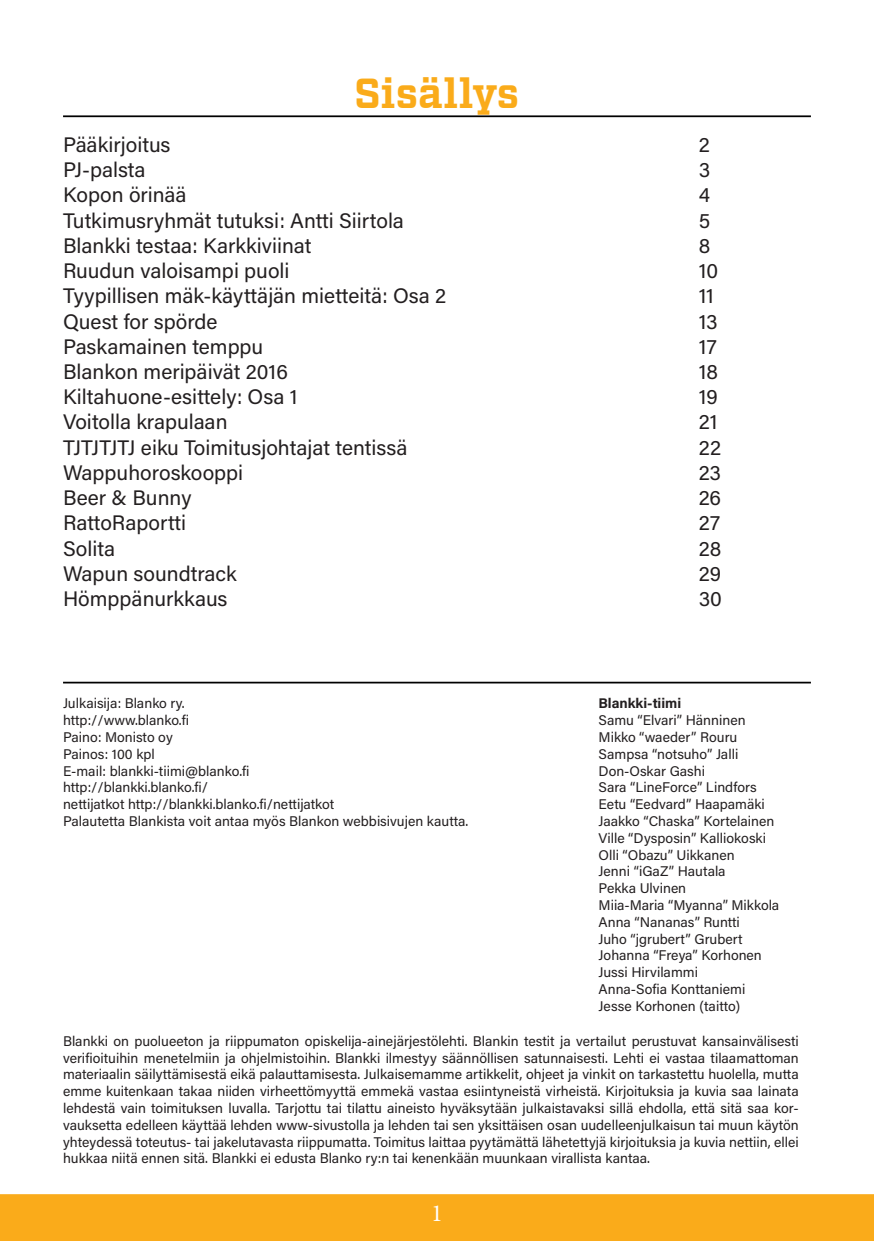
<style>
.page{position:relative;width:874px;height:1241px;background:#fff}
.page>*{position:absolute;margin:0;border:0;box-sizing:border-box;transform-origin:0 0}
.t1{font:700 42px "Factoria";letter-spacing:-.005em;color:#faab1a}
.t2{font:24.5px "Minion Pro";color:#fff}
.t3{font:21px/25.2px "Acumin Pro";color:#231f20}
.t4{font:14px/16.8px "Acumin Pro";color:#231f20}
.t5{font:700 14px "Acumin Pro";color:#231f20}
</style>
<div class="page">
<div style="left:0;top:1194px;width:873px;height:46px;background:#faab1a"></div>
<hr style="left:63px;top:115px;width:747px;height:2px;background:#000">
<hr style="left:63px;top:681px;width:747px;height:2px;background:#000">
<h1 class="t1" style="left:354px;top:68px;width:166px">Sisällys</h1>
<p class="t3" style="left:63px;top:131px;width:384px">Pääkirjoitus<br>PJ-palsta<br>Kopon örinää<br>Tutkimusryhmät tutuksi: Antti Siirtola<br>Blankki testaa: Karkkiviinat<br>Ruudun valoisampi puoli<br>Tyypillisen mäk-käyttäjän mietteitä: Osa 2<br>Quest for spörde<br>Paskamainen temppu<br>Blankon meripäivät 2016<br>Kiltahuone-esittely: Osa 1<br>Voitolla krapulaan<br>TJTJTJTJ eiku Toimitusjohtajat tentissä<br>Wappuhoroskooppi<br>Beer &amp; Bunny<br>RattoRaportti<br>Solita<br>Wapun soundtrack<br>Hömppänurkkaus</p>
<h3 class="t3" style="left:698px;top:131px;width:25px">2<br>3<br>4<br>5<br>8<br>10<br>11<br>13<br>17<br>18<br>19<br>21<br>22<br>23<br>26<br>27<br>28<br>29<br>30</h3>
<p class="t4" style="left:63px;top:694px;width:406px">Julkaisija: Blanko ry.<br>http://www.blanko.fi<br>Paino: Monisto oy<br>Painos: 100 kpl<br>E-mail: blankki-tiimi@blanko.fi<br>http://blankki.blanko.fi/<br>nettijatkot http://blankki.blanko.fi/nettijatkot<br>Palautetta Blankista voit antaa myös Blankon webbisivujen kautta.</p>
<p class="t5" style="left:598px;top:693px;width:84px">Blankki-tiimi</p>
<p class="t4" style="left:598px;top:711px;width:182px">Samu “Elvari” Hänninen<br>Mikko “waeder” Rouru<br>Sampsa “notsuho” Jalli<br>Don-Oskar Gashi<br>Sara “LineForce” Lindfors<br>Eetu “Eedvard” Haapamäki<br>Jaakko “Chaska” Kortelainen<br>Ville “Dysposin” Kalliokoski<br>Olli “Obazu” Uikkanen<br>Jenni “iGaZ” Hautala<br>Pekka Ulvinen<br>Miia-Maria “Myanna” Mikkola<br>Anna “Nananas” Runtti<br>Juho “jgrubert” Grubert<br>Johanna “Freya” Korhonen<br>Jussi Hirvilammi<br>Anna-Sofia Konttaniemi<br>Jesse Korhonen (taitto)</p>
<p class="t4" style="left:63px;top:1031px;width:737px;text-align:justify">Blankki on puolueeton ja riippumaton opiskelija-ainejärjestölehti. Blankin testit ja vertailut perustuvat kansainvälisesti verifioituihin menetelmiin ja ohjelmistoihin. Blankki ilmestyy säännöllisen satunnaisesti. Lehti ei vastaa tilaamattoman materiaalin säilyttämisestä eikä palauttamisesta. Julkaisemamme artikkelit, ohjeet ja vinkit on tarkastettu huolella, mutta emme kuitenkaan takaa niiden virheettömyyttä emmekä vastaa esiintyneistä virheistä. Kirjoituksia ja kuvia saa lainata lehdestä vain toimituksen luvalla. Tarjottu tai tilattu aineisto hyväksytään julkaistavaksi sillä ehdolla, että sitä saa kor&shy;vauksetta edelleen käyttää lehden www-sivustolla ja lehden tai sen yksittäisen osan uudelleenjulkaisun tai muun käytön yhteydessä toteutus- tai jakelutavasta riippumatta. Toimitus laittaa pyytämättä lähetettyjä kirjoituksia ja kuvia nettiin, ellei hukkaa niitä ennen sitä. Blankki ei edusta Blanko ry:n tai kenenkään muunkaan virallista kantaa.</p>
<h2 class="t2" style="left:431px;top:1196px;width:13px">1</h2>
</div>
